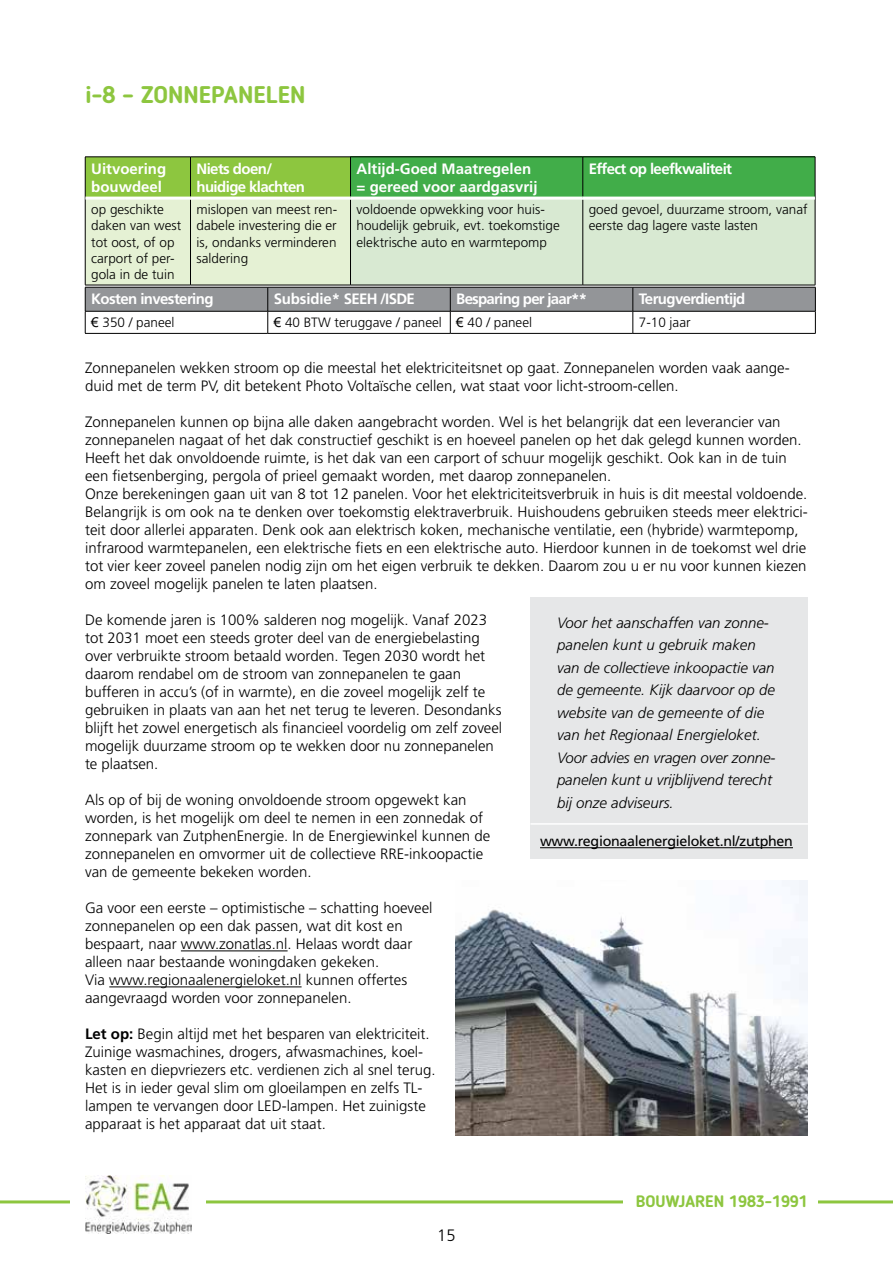
<style>
.page{position:relative;width:893px;height:1263px;background:#fff}
.page>*{position:absolute;margin:0;border:0;box-sizing:border-box;transform-origin:0 0}
.t1{font:700 24px "Blogger Sans";color:#8dc63f}
.t2{font:700 16.5px "Blogger Sans";color:#8dc63f}
.t3{font:300 16.5px "Frutiger";color:#000}
.t4{font:300 15px/18px "Frutiger";color:#000}
.t5{font:italic 300 15px/22.5px "Frutiger";color:#000}
.t6{font:700 15px/18px "Frutiger";letter-spacing:-.04em;color:#fff}
.t7{font:700 15px/18px "Frutiger";color:#fff}
.t8{font:700 15px "Frutiger";letter-spacing:-.01em;color:#fff}
.t9{font:14.25px "Frutiger";letter-spacing:-.02em;color:#000}
.t10{font:300 13.5px/16.2px "Frutiger";color:#000}
.s1{font-family:"Arial";font-weight:400}
.s2{font-weight:700}
</style>
<div class="page">
<hr style="left:0;top:1200px;width:893px;height:3px;background:#8dc63f">
<div style="left:70px;top:1173px;width:135px;height:59px;background:#fff"></div>
<div style="left:623px;top:1187px;width:194px;height:30px;background:#fff"></div>
<img style="left:85px;top:1175px;width:107px;height:59px">
<hr style="left:85px;top:333px;width:183px;height:1px;background:#000">
<hr style="left:268px;top:333px;width:182px;height:1px;background:#000">
<hr style="left:450px;top:333px;width:183px;height:1px;background:#000">
<hr style="left:633px;top:333px;width:183px;height:1px;background:#000">
<svg style="left:85px;top:157px;width:731px;height:176px;background:#b5d1ac"></svg>
<hr style="left:181px;top:950px;width:107px;height:1px;background:#000">
<hr style="left:109px;top:986px;width:193px;height:1px;background:#000">
<img style="left:455px;top:880px;width:353px;height:255px">
<div style="left:530px;top:597px;width:278px;height:262px;background:#e6e7e8"></div>
<hr style="left:540px;top:847px;width:253px;height:1px;background:#000">
<hr style="left:530px;top:823px;width:278px;height:2px;background:#fff">
<h1 class="t1" style="left:85px;top:80px;width:222px">i-8 – ZONNEPANELEN</h1>
<p class="t7" style="left:91px;top:160px;width:77px">Uitvoering bouwdeel</p>
<p class="t6" style="left:196px;top:160px;width:110px">Niets doen/ huidige klachten</p>
<p class="t7" style="left:356px;top:160px;width:183px">Altijd-Goed Maatregelen = gereed voor aardgasvrij</p>
<p class="t6" style="left:589px;top:160px;width:145px">Effect op leefkwaliteit</p>
<p class="t10" style="left:91px;top:202px;width:92px">op geschikte daken van west tot oost, of op carport of per&shy;gola in de tuin</p>
<p class="t10" style="left:196px;top:202px;width:142px;text-align:justify">mislopen van meest ren&shy;dabele investering die er is, ondanks verminderen saldering</p>
<p class="t10" style="left:356px;top:202px;width:205px">voldoende opwekking voor huis&shy;houdelijk gebruik, evt. toekomstige elektrische auto en warmtepomp</p>
<p class="t10" style="left:589px;top:202px;width:220px">goed gevoel, duurzame stroom, vanaf eerste dag lagere vaste lasten</p>
<p class="t6" style="left:91px;top:290px;width:124px">Kosten investering</p>
<p class="t8" style="left:274px;top:290px;width:142px">Subsidie* SEEH /ISDE</p>
<p class="t6" style="left:456px;top:290px;width:132px">Besparing per jaar**</p>
<p class="t6" style="left:639px;top:290px;width:108px">Terugverdientijd</p>
<p class="t10" style="left:91px;top:315px;width:85px"><span class="s1">€</span> 350 / paneel</p>
<p class="t10" style="left:274px;top:315px;width:260px"><span class="s1">€</span> 40 BTW teruggave / paneel <span class="s1">€</span> 40 / paneel</p>
<p class="t10" style="left:639px;top:315px;width:53px">7-10 jaar</p>
<p class="t4" style="left:85px;top:359px;width:706px">Zonnepanelen wekken stroom op die meestal het elektriciteitsnet op gaat. Zonnepanelen worden vaak aange&shy;duid met de term PV, dit betekent Photo Voltaïsche cellen, wat staat voor licht-stroom-cellen.</p>
<p class="t4" style="left:85px;top:413px;width:724px">Zonnepanelen kunnen op bijna alle daken aangebracht worden. Wel is het belangrijk dat een leverancier van zonnepanelen nagaat of het dak constructief geschikt is en hoeveel panelen op het dak gelegd kunnen worden.<br>Heeft het dak onvoldoende ruimte, is het dak van een carport of schuur mogelijk geschikt. Ook kan in de tuin een fietsenberging, pergola of prieel gemaakt worden, met daarop zonnepanelen.<br>Onze berekeningen gaan uit van 8 tot 12 panelen. Voor het elektriciteitsverbruik in huis is dit meestal voldoende.<br>Belangrijk is om ook na te denken over toekomstig elektraverbruik. Huishoudens gebruiken steeds meer elektrici&shy;teit door allerlei apparaten. Denk ook aan elektrisch koken, mechanische ventilatie, een (hybride) warmtepomp, infrarood warmtepanelen, een elektrische fiets en een elektrische auto. Hierdoor kunnen in de toekomst wel drie tot vier keer zoveel panelen nodig zijn om het eigen verbruik te dekken. Daarom zou u er nu voor kunnen kiezen om zoveel mogelijk panelen te laten plaatsen.</p>
<p class="t4" style="left:85px;top:611px;width:419px">De komende jaren is 100% salderen nog mogelijk. Vanaf 2023 tot 2031 moet een steeds groter deel van de energiebelasting over verbruikte stroom betaald worden. Tegen 2030 wordt het daarom rendabel om de stroom van zonnepanelen te gaan bufferen in accu’s (of in warmte), en die zoveel mogelijk zelf te gebruiken in plaats van aan het net terug te leveren. Desondanks blijft het zowel energetisch als financieel voordelig om zelf zoveel mogelijk duurzame stroom op te wekken door nu zonnepanelen te plaatsen.</p>
<p class="t4" style="left:85px;top:791px;width:407px">Als op of bij de woning onvoldoende stroom opgewekt kan worden, is het mogelijk om deel te nemen in een zonnedak of zonnepark van ZutphenEnergie. In de Energiewinkel kunnen de zonnepanelen en omvormer uit de collectieve RRE-inkoopactie van de gemeente bekeken worden.</p>
<p class="t4" style="left:85px;top:899px;width:349px">Ga voor een eerste – optimistische – schatting hoeveel zonnepanelen op een dak passen, wat dit kost en bespaart, naar www.zonatlas.nl. Helaas wordt daar alleen naar bestaande woningdaken gekeken.<br>Via www.regionaalenergieloket.nl kunnen offertes aangevraagd worden voor zonnepanelen.</p>
<p class="t4" style="left:85px;top:1025px;width:352px"><span class="s2">Let op:</span> Begin altijd met het besparen van elektriciteit.<br>Zuinige wasmachines, drogers, afwasmachines, koel&shy;kasten en diepvriezers etc. verdienen zich al snel terug.<br>Het is in ieder geval slim om gloeilampen en zelfs TL&shy;lampen te vervangen door LED-lampen. Het zuinigste apparaat is het apparaat dat uit staat.</p>
<p class="t5" style="left:557px;top:612px;width:220px">Voor het aanschaffen van zonne&shy;panelen kunt u gebruik maken van de collectieve inkoopactie van de gemeente. Kijk daarvoor op de website van de gemeente of die van het Regionaal Energieloket.<br>Voor advies en vragen over zonne&shy;panelen kunt u vrijblijvend terecht bij onze adviseurs.</p>
<p class="t9" style="left:540px;top:833px;width:254px">www.regionaalenergieloket.nl/zutphen</p>
<p class="t3" style="left:437px;top:1226px;width:20px">15</p>
<p class="t2" style="left:636px;top:1191px;width:174px">BOUWJAREN 1983-1991</p>
</div>
